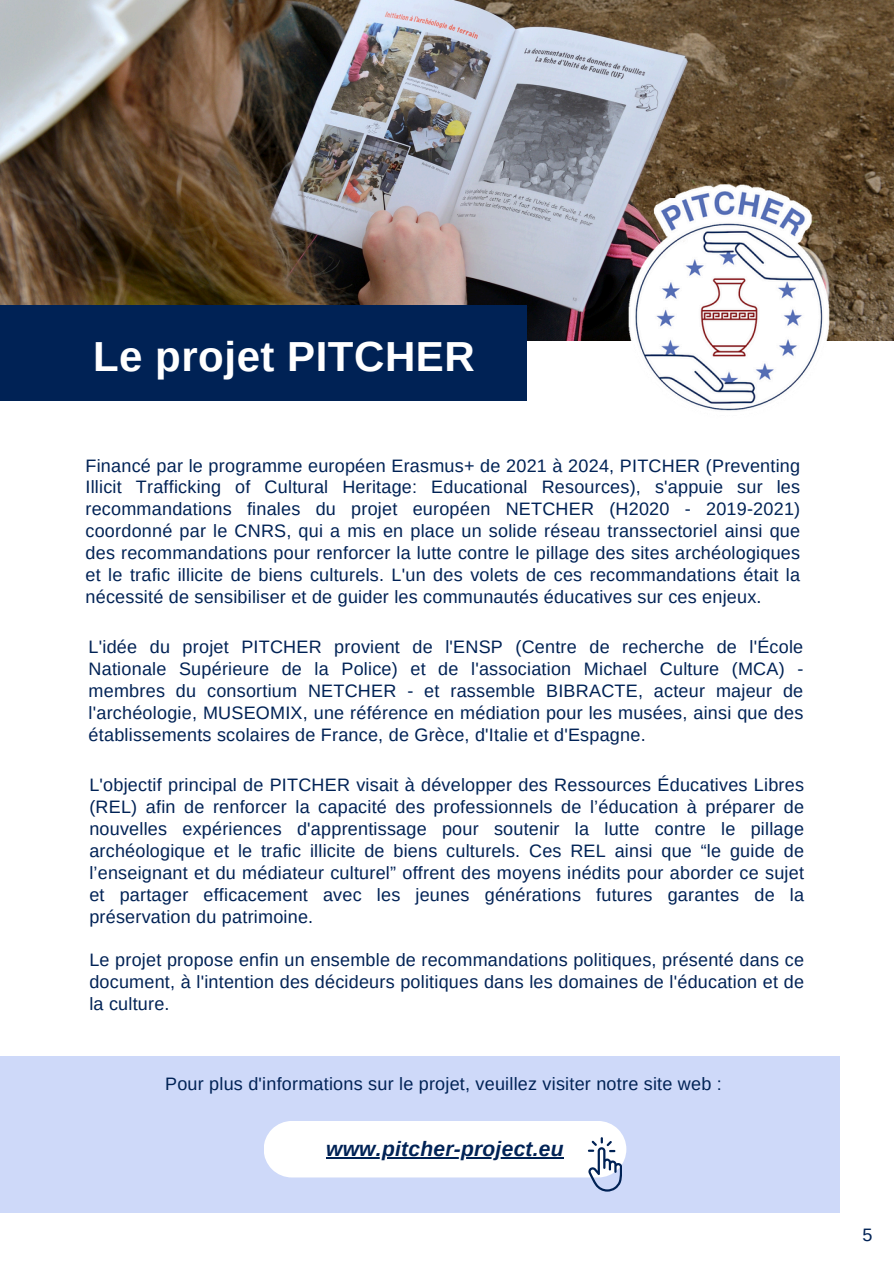
<style>
.page{position:relative;width:894px;height:1264px;background:#fff}
.page>*{position:absolute;margin:0;border:0;box-sizing:border-box;transform-origin:0 0}
.t1{font:700 42px "Arimo";letter-spacing:.015em;color:#fff}
.t2{font:italic 700 21px "Arimo";letter-spacing:.015em;color:#025}
.t3{font:18px/21.9px "Arimo";letter-spacing:.01em;color:#025;text-align:justify}
</style>
<div class="page">
<img style="left:0;top:0;width:893px;height:340px">
<div style="left:0;top:1055px;width:839px;height:157px;background:#ced9f9"></div>
<svg style="left:264px;top:1121px;width:362px;height:70px"></svg>
<hr style="left:326px;top:1157px;width:237px;height:1px;background:#025">
<div style="left:0;top:305px;width:526px;height:95px;background:#025"></div>
<img style="left:622px;top:177px;width:212px;height:234px">
<p class="t1" style="left:93px;top:333px;width:383px">Le projet PITCHER</p>
<p class="t3" style="left:85px;top:454px;width:716px">Financé par le programme européen Erasmus+ de 2021 à 2024, PITCHER (Preventing Illicit Trafficking of Cultural Heritage: Educational Resources), s'appuie sur les recommandations finales du projet européen NETCHER (H2020 - 2019-2021) coordonné par le CNRS, qui a mis en place un solide réseau transsectoriel ainsi que des recommandations pour renforcer la lutte contre le pillage des sites archéologiques et le trafic illicite de biens culturels. L'un des volets de ces recommandations était la nécessité de sensibiliser et de guider les communautés éducatives sur ces enjeux.</p>
<h2 class="t3" style="left:89px;top:636px;width:716px">L'idée du projet PITCHER provient de l'ENSP (Centre de recherche de l'École Nationale Supérieure de la Police) et de l'association Michael Culture (MCA) - membres du consortium NETCHER - et rassemble BIBRACTE, acteur majeur de l'archéologie, MUSEOMIX, une référence en médiation pour les musées, ainsi que des établissements scolaires de France, de Grèce, d'Italie et d'Espagne.</h2>
<p class="t3" style="left:89px;top:774px;width:716px">L'objectif principal de PITCHER visait à développer des Ressources Éducatives Libres (REL) afin de renforcer la capacité des professionnels de l’éducation à préparer de nouvelles expériences d'apprentissage pour soutenir la lutte contre le pillage archéologique et le trafic illicite de biens culturels. Ces REL ainsi que “le guide de l’enseignant et du médiateur culturel” offrent des moyens inédits pour aborder ce sujet et partager efficacement avec les jeunes générations futures garantes de la préservation du patrimoine.</p>
<h1 class="t3" style="left:89px;top:949px;width:716px">Le projet propose enfin un ensemble de recommandations politiques, présenté dans ce document, à l'intention des décideurs politiques dans les domaines de l'éducation et de la culture.</h1>
<p class="t3" style="left:165px;top:1072px;width:558px">Pour plus d'informations sur le projet, veuillez visiter notre site web :</p>
<p class="t2" style="left:326px;top:1136px;width:239px">www.pitcher-project.eu</p>
<p class="t3" style="left:862px;top:1223px;width:12px">5</p>
</div>
